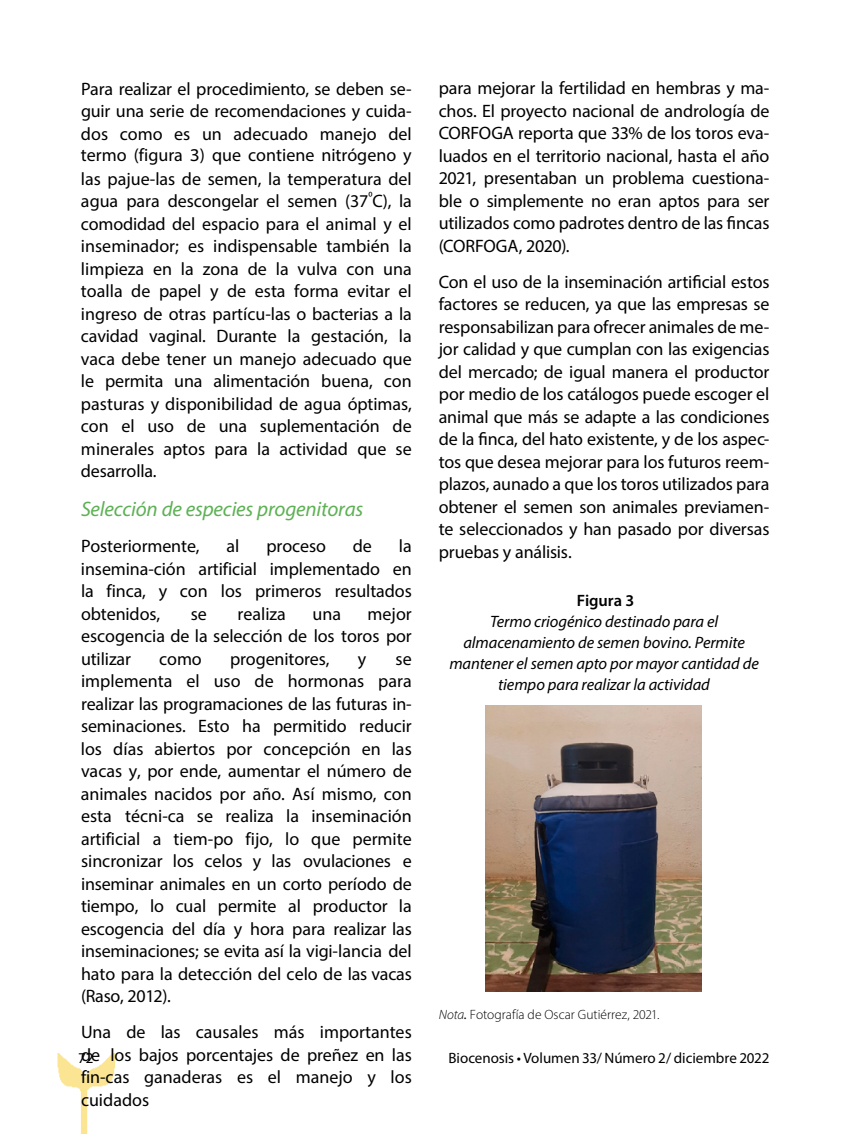
<style>
.page{position:relative;width:864px;height:1134px;background:#fff}
.page>*{position:absolute;margin:0;border:0;box-sizing:border-box;transform-origin:0 0}
.t1{font:italic 21px "Myriad Pro";letter-spacing:-.01em;color:#5db154}
.t2{font:18px/22.5px "Myriad Pro";letter-spacing:-.005em;color:#000;text-align:justify}
.t3{font:italic 16.5px/21px "Myriad Pro";letter-spacing:-.005em;color:#000;text-align:center}
.t4{font:600 16.5px "Myriad Pro";letter-spacing:-.005em;color:#000}
.t5{font:15px "Myriad Pro";color:#000}
.t6{font:300 13.5px "Myriad Pro";color:#000}
.s1{font-stretch:semi-expanded}
.s2{font-style:italic}
.s3{font-weight:400;font-style:italic}
</style>
<div class="page">
<img style="left:57px;top:1053px;width:59px;height:81px">
<img style="left:485px;top:706px;width:216px;height:286px">
<p class="t2" style="left:439px;top:77px;width:332px">para mejorar la fertilidad en hembras y ma&shy;chos. El proyecto nacional de andrología de CORFOGA reporta que 33% de los toros eva&shy;luados en el territorio nacional, hasta el año 2021, presentaban un problema cuestiona&shy;ble o simplemente no eran aptos para ser utilizados como padrotes dentro de las fincas (CORFOGA, 2020).</p>
<p class="t2" style="left:439px;top:270px;width:332px">Con el uso de la inseminación artificial estos factores se reducen, ya que las empresas se responsabilizan para ofrecer animales de me&shy;jor calidad y que cumplan con las exigencias del mercado; de igual manera el productor por medio de los catálogos puede escoger el animal que más se adapte a las condiciones de la finca, del hato existente, y de los aspec&shy;tos que desea mejorar para los futuros reem&shy;plazos, aunado a que los toros utilizados para obtener el semen son animales previamen&shy;te seleccionados y han pasado por diversas pruebas y análisis.</p>
<p class="t4" style="left:577px;top:590px;width:59px">Figura 3</p>
<p class="t3" style="left:449px;top:611px;width:311px">Termo criogénico destinado para el almacenamiento de semen bovino. Permite mantener el semen apto por mayor cantidad de tiempo para realizar la actividad</p>
<p class="t2" style="left:81px;top:77px;width:332px">Para realizar el procedimiento, se deben se&shy;guir una serie de recomendaciones y cuida&shy;dos como es un adecuado manejo del termo (figura <span class="s1">3</span>) que contiene nitrógeno y las pajue-las de semen, la temperatura del agua para descongelar el semen (37<sup>⁰</sup>C), la comodidad del espacio para el animal y el inseminador; es indispensable también la limpieza en la zona de la vulva con una toalla de papel y de esta forma evitar el ingreso de otras partícu-las o bacterias a la cavidad vaginal. Durante la gestación, la vaca debe tener un manejo adecuado que le permita una alimentación buena, con pasturas y disponibilidad de agua óptimas, con el uso de una suplementación de minerales aptos para la actividad que se desarrolla.</p>
<p class="t1" style="left:81px;top:496px;width:284px">Selección de especies progenitoras</p>
<p class="t2" style="left:81px;top:534px;width:120px">Posteriormente,</p>
<p class="t2" style="left:227px;top:534px;width:14px">al</p>
<p class="t2" style="left:266px;top:534px;width:61px">proceso</p>
<p class="t2" style="left:353px;top:534px;width:21px">de</p>
<p class="t2" style="left:81px;top:534px;width:332px;text-indent:318px">la insemina-ción artificial implementado en la finca, y con los primeros resultados obtenidos,</p>
<p class="t2" style="left:191px;top:602px;width:18px">se</p>
<p class="t2" style="left:238px;top:602px;width:50px">realiza</p>
<p class="t2" style="left:313px;top:602px;width:30px">una</p>
<p class="t2" style="left:81px;top:602px;width:332px;text-indent:287px">mejor escogencia de la selección de los toros por utilizar</p>
<p class="t2" style="left:159px;top:647px;width:44px">como</p>
<p class="t2" style="left:230px;top:647px;width:101px">progenitores,</p>
<p class="t2" style="left:358px;top:647px;width:10px">y</p>
<p class="t2" style="left:81px;top:647px;width:332px;text-indent:315px">se implementa el uso de hormonas para realizar las programaciones de las futuras in&shy;seminaciones. Esto ha permitido reducir los días abiertos por concepción en las vacas y, por ende, aumentar el número de animales nacidos por año. Así mismo, con esta técni-ca se realiza la inseminación artificial a tiem-po fijo, lo que permite sincronizar los celos y las ovulaciones e inseminar animales en un corto período de tiempo, lo cual permite al productor la escogencia del día y hora para realizar las inseminaciones; se evita así la vigi-lancia del hato para la detección del celo de las vacas (Raso, 2012).</p>
<p class="t2" style="left:81px;top:1020px;width:332px">Una de las causales más importantes de los bajos porcentajes de preñez en las fin-cas ganaderas es el manejo y los cuidados</p>
<p class="t6" style="left:439px;top:1006px;width:222px"><span class="s2">Nota</span><span class="s3">.</span> Fotografía de Oscar Gutiérrez, 2021.</p>
<p class="t5" style="left:78px;top:1049px;width:17px">72</p>
<p class="t5" style="left:448px;top:1049px;width:323px">Biocenosis • Volumen 33/ Número 2/ diciembre 2022</p>
</div>
